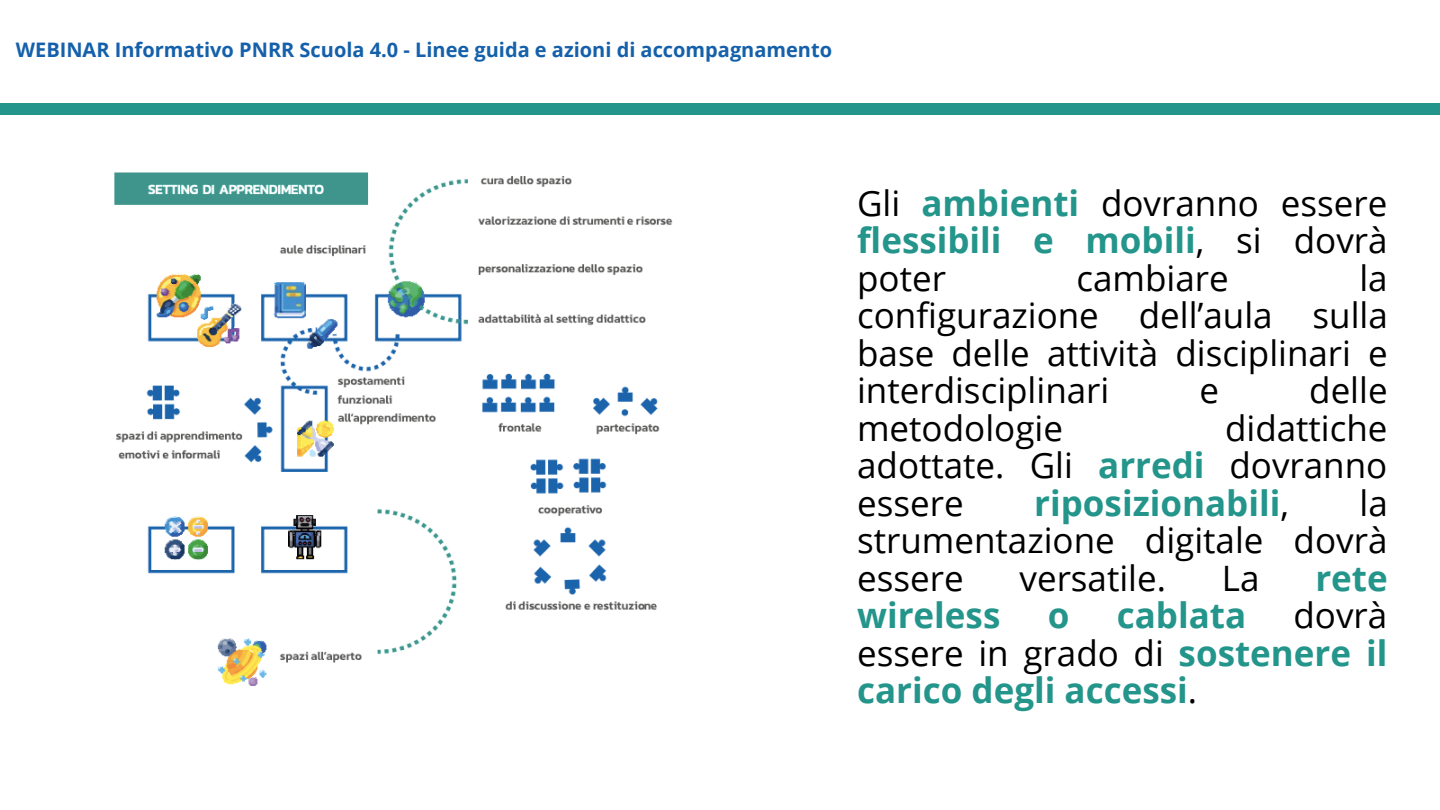
<style>
.page{position:relative;width:1440px;height:810px;background:#fff}
.page>*{position:absolute;margin:0;border:0;box-sizing:border-box;transform-origin:0 0}
.t1{font:35px/37.5px "Open Sans";color:#000;text-align:justify}
.t2{font:700 35px/37.5px "Open Sans";color:#24958b;text-align:justify}
.t3{font:700 20px "Open Sans";color:#1460ab}
.s1{font-weight:700;color:#24958b}
.s2{font-weight:400;color:#000}
</style>
<div class="page">
<img style="left:114px;top:172px;width:559px;height:514px">
<div style="left:0;top:103px;width:1439px;height:12px;background:#24958b"></div>
<p class="t3" style="left:16px;top:36px;width:818px">WEBINAR Informativo PNRR Scuola 4.0 - Linee guida e azioni di accompagnamento</p>
<p class="t1" style="left:857px;top:183px;width:532px">Gli <span class="s1">ambienti</span> dovranno essere <span class="s1">flessibili e mobili</span>, si dovrà poter</p>
<p class="t1" style="left:857px;top:258px;width:532px;text-indent:502px">la configurazione dell’aula sulla base delle attività disciplinari e interdisciplinari</p>
<p class="t1" style="left:1077px;top:258px;width:154px">cambiare</p>
<p class="t1" style="left:1200px;top:371px;width:21px">e</p>
<p class="t1" style="left:1309px;top:371px;width:80px">delle</p>
<p class="t1" style="left:857px;top:408px;width:532px;text-indent:368px">didattiche adottate. Gli <span class="s1">arredi</span> dovranno essere</p>
<p class="t1" style="left:857px;top:408px;width:207px">metodologie</p>
<p class="t1" style="left:857px;top:483px;width:532px;text-indent:502px">la strumentazione digitale dovrà essere</p>
<p class="t2" style="left:1034px;top:483px;width:256px">riposizionabili<span class="s2">,</span></p>
<p class="t1" style="left:1020px;top:558px;width:148px">versatile.</p>
<p class="t1" style="left:1222px;top:558px;width:39px">La</p>
<p class="t2" style="left:1315px;top:558px;width:74px">rete</p>
<p class="t2" style="left:857px;top:596px;width:532px;text-indent:436px"><span class="s2">dovrà essere in grado di</span> sostenere il carico degli accessi<span class="s2">.</span></p>
<p class="t2" style="left:857px;top:596px;width:145px">wireless</p>
<p class="t2" style="left:1048px;top:596px;width:23px">o</p>
<p class="t2" style="left:1117px;top:596px;width:131px">cablata</p>
</div>
